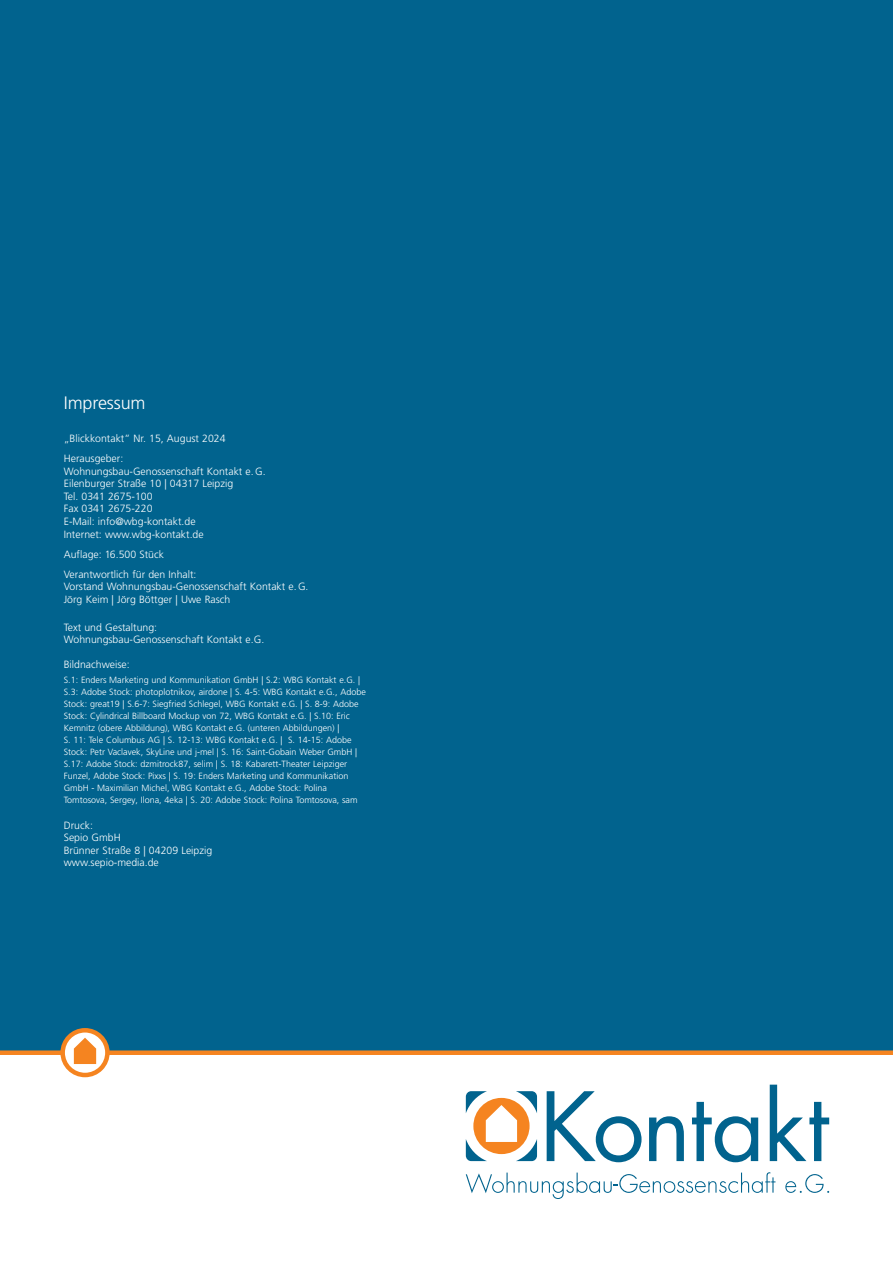
<style>
.page{position:relative;width:893px;height:1263px;background:#01638e}
.page>*{position:absolute;margin:0;border:0;box-sizing:border-box;transform-origin:0 0}
.t1{font:300 18px "Frutiger LT Pro";letter-spacing:-.01em;color:#fff}
.t2{font:300 10.5px/12.6px "Frutiger LT Pro";color:#fff}
.t3{font:300 9px/12px "Frutiger LT Pro";color:#fff}
</style>
<div class="page">
<div style="left:0;top:1055px;width:893px;height:208px;background:#fff"></div>
<div style="left:0;top:1050px;width:893px;height:5px;background:#f58420"></div>
<svg style="left:58px;top:1028px;width:54px;height:50px"></svg>
<svg style="left:547px;top:1091px;width:94px;height:71px"></svg>
<svg style="left:649px;top:1116px;width:35px;height:45px"></svg>
<svg style="left:692px;top:1102px;width:66px;height:60px"></svg>
<svg style="left:770px;top:1085px;width:59px;height:76px"></svg>
<svg style="left:466px;top:1172px;width:309px;height:27px"></svg>
<svg style="left:785px;top:1174px;width:44px;height:19px"></svg>
<svg style="left:466px;top:1091px;width:71px;height:70px"></svg>
<h1 class="t1" style="left:64px;top:392px;width:83px">Impressum</h1>
<p class="t2" style="left:64px;top:428px;width:163px;line-height:20.1px">„Blickkontakt” Nr. 15, August 2024<br>Herausgeber:</p>
<p class="t2" style="left:64px;top:465px;width:203px">Wohnungsbau-Genossenschaft Kontakt e.G.<br>Eilenburger Straße 10 | 04317 Leipzig<br>Tel. 0341 2675-100<br>Fax 0341 2675-220<br>E-Mail: info@wbg-kontakt.de<br>Internet: www.wbg-kontakt.de</p>
<p class="t2" style="left:64px;top:544px;width:134px;line-height:20.1px">Auflage: 16.500 Stück<br>Verantwortlich für den Inhalt:</p>
<p class="t2" style="left:64px;top:580px;width:246px">Vorstand Wohnungsbau-Genossenschaft Kontakt e.G.<br>Jörg Keim | Jörg Böttger | Uwe Rasch</p>
<p class="t2" style="left:64px;top:621px;width:202px">Text und Gestaltung:<br>Wohnungsbau-Genossenschaft Kontakt e.G.</p>
<p class="t2" style="left:64px;top:658px;width:67px">Bildnachweise:</p>
<p class="t3" style="left:64px;top:674px;width:304px">S.1: Enders Marketing und Kommunikation GmbH | S.2: WBG Kontakt e.G. | S.3: Adobe Stock: photoplotnikov, airdone | S. 4-5: WBG Kontakt e.G., Adobe Stock: great19 | S.6-7: Siegfried Schlegel, WBG Kontakt e.G. | S. 8-9: Adobe Stock: Cylindrical Billboard Mockup von 72, WBG Kontakt e.G. | S.10: Eric Kemnitz (obere Abbildung), WBG Kontakt e.G. (unteren Abbildungen) |<br>S. 11: Tele Columbus AG | S. 12-13: WBG Kontakt e.G. | S. 14-15: Adobe Stock: Petr Vaclavek, SkyLine und j-mel | S. 16: Saint-Gobain Weber GmbH | S.17: Adobe Stock: dzmitrock87, selim | S. 18: Kabarett-Theater Leipziger Funzel, Adobe Stock: Pixxs | S. 19: Enders Marketing und Kommunikation GmbH - Maximilian Michel, WBG Kontakt e.G., Adobe Stock: Polina Tomtosova, Sergey, Ilona, 4eka | S. 20: Adobe Stock: Polina Tomtosova, sam</p>
<p class="t2" style="left:64px;top:819px;width:150px">Druck:<br>Sepio GmbH<br>Brünner Straße 8 | 04209 Leipzig www.sepio-media.de</p>
</div>
